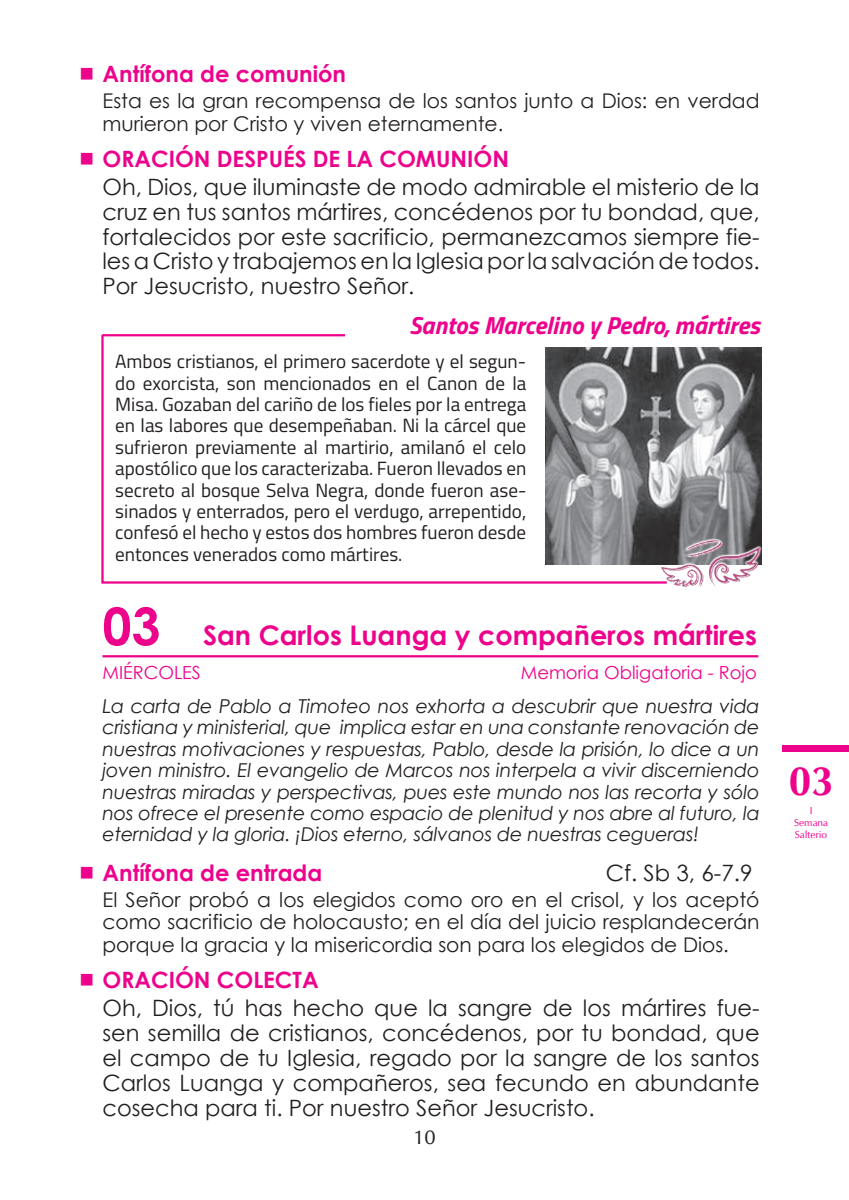
<style>
.page{position:relative;width:849px;height:1200px;background:#fff}
.page>*{position:absolute;margin:0;border:0;box-sizing:border-box;transform-origin:0 0}
.t1{font:700 40.5px "CG Omega";color:#ed028c}
.t2{font:700 27px "Century Gothic";color:#ed028c}
.t3{font:italic 700 24.75px "Titillium";color:#ed028c}
.t4{font:22.5px/24.8px "Century Gothic";color:#231f20;text-align:justify}
.t5{font:700 22.5px "Century Gothic";color:#ed028c}
.t6{font:20.25px/22.5px "Century Gothic";color:#231f20}
.t7{font:20.25px "CG Omega";color:#231f20}
.t8{font:italic 19.12px/21.4px "Century Gothic";letter-spacing:-.01em;color:#231f20;text-align:justify}
.t9{font:19.12px/21.4px "Titillium";color:#231f20;text-align:justify}
.t10{font:18px "Century Gothic";color:#ed028c}
.t11{font:10.12px/12.2px "CG Omega";color:#ed028c;text-align:center}
.s1{font-size:51.75px}
</style>
<div class="page">
<hr style="left:102px;top:655px;width:656px;height:2px;background:#ed028c">
<img style="left:669px;top:347px;width:91px;height:186px">
<svg style="left:101px;top:334px;width:568px;height:250px"></svg>
<img style="left:655px;top:533px;width:107px;height:54px">
<div style="left:782px;top:745px;width:66px;height:6px;background:#ed028c"></div>
<p class="t5" style="left:102px;top:57px;width:245px">Antífona de comunión</p>
<p class="t6" style="left:102px;top:89px;width:658px">Esta es la gran recompensa de los santos junto a Dios: en verdad murieron por Cristo y viven eternamente.</p>
<p class="t5" style="left:102px;top:142px;width:408px">ORACIÓN DESPUÉS DE LA COMUNIÓN</p>
<p class="t4" style="left:102px;top:174px;width:658px">Oh, Dios, que iluminaste de modo admirable el misterio de la cruz en tus santos mártires, concédenos por tu bondad, que, fortalecidos por este sacrificio, permanezcamos siempre fie&shy;les a Cristo y trabajemos en la Iglesia por la salvación de todos.<br>Por Jesucristo, nuestro Señor.</p>
<p class="t3" style="left:409px;top:306px;width:352px">Santos Marcelino y Pedro, mártires</p>
<p class="t9" style="left:115px;top:350px;width:412px">Ambos cristianos, el primero sacerdote y el segun&shy;do exorcista, son mencionados en el Canon de la Misa. Gozaban del cariño de los fieles por la entrega en las labores que desempeñaban. Ni la cárcel que sufrieron previamente al martirio, amilanó el celo apostólico que los caracterizaba. Fueron llevados en secreto al bosque Selva Negra, donde fueron ase&shy;sinados y enterrados, pero el verdugo, arrepentido, confesó el hecho y estos dos hombres fueron desde entonces venerados como mártires.</p>
<p class="t2" style="left:102px;top:614px;width:655px"><span class="s1">03</span> San Carlos Luanga y compañeros mártires</p>
<p class="t10" style="left:102px;top:659px;width:100px">MIÉRCOLES</p>
<p class="t10" style="left:520px;top:659px;width:238px">Memoria Obligatoria - Rojo</p>
<p class="t8" style="left:102px;top:695px;width:658px">La carta de Pablo a Timoteo nos exhorta a descubrir que nuestra vida cristiana y ministerial, que implica estar en una constante renovación de nuestras motivaciones y respuestas, Pablo, desde la prisión, lo dice a un joven ministro. El evangelio de Marcos nos interpela a vivir discerniendo nuestras miradas y perspectivas, pues este mundo nos las recorta y sólo nos ofrece el presente como espacio de plenitud y nos abre al futuro, la eternidad y la gloria. ¡Dios eterno, sálvanos de nuestras cegueras!</p>
<p class="t5" style="left:102px;top:855px;width:221px">Antífona de entrada</p>
<p class="t4" style="left:605px;top:860px;width:148px">Cf. Sb 3, 6-7.9</p>
<p class="t6" style="left:102px;top:887px;width:658px;text-align:justify">El Señor probó a los elegidos como oro en el crisol, y los aceptó como sacrificio de holocausto; en el día del juicio resplandecerán porque la gracia y la misericordia son para los elegidos de Dios.</p>
<p class="t5" style="left:102px;top:962px;width:218px">ORACIÓN COLECTA</p>
<p class="t4" style="left:102px;top:995px;width:658px">Oh, Dios, tú has hecho que la sangre de los mártires fue&shy;sen semilla de cristianos, concédenos, por tu bondad, que el campo de tu Iglesia, regado por la sangre de los santos Carlos Luanga y compañeros, sea fecundo en abundante cosecha para ti. Por nuestro Señor Jesucristo.</p>
<p class="t7" style="left:413px;top:1125px;width:24px">10</p>
<h1 class="t1" style="left:788px;top:755px;width:46px">03</h1>
<p class="t11" style="left:794px;top:804px;width:35px">I<br>Semana<br>Salterio</p>
</div>
